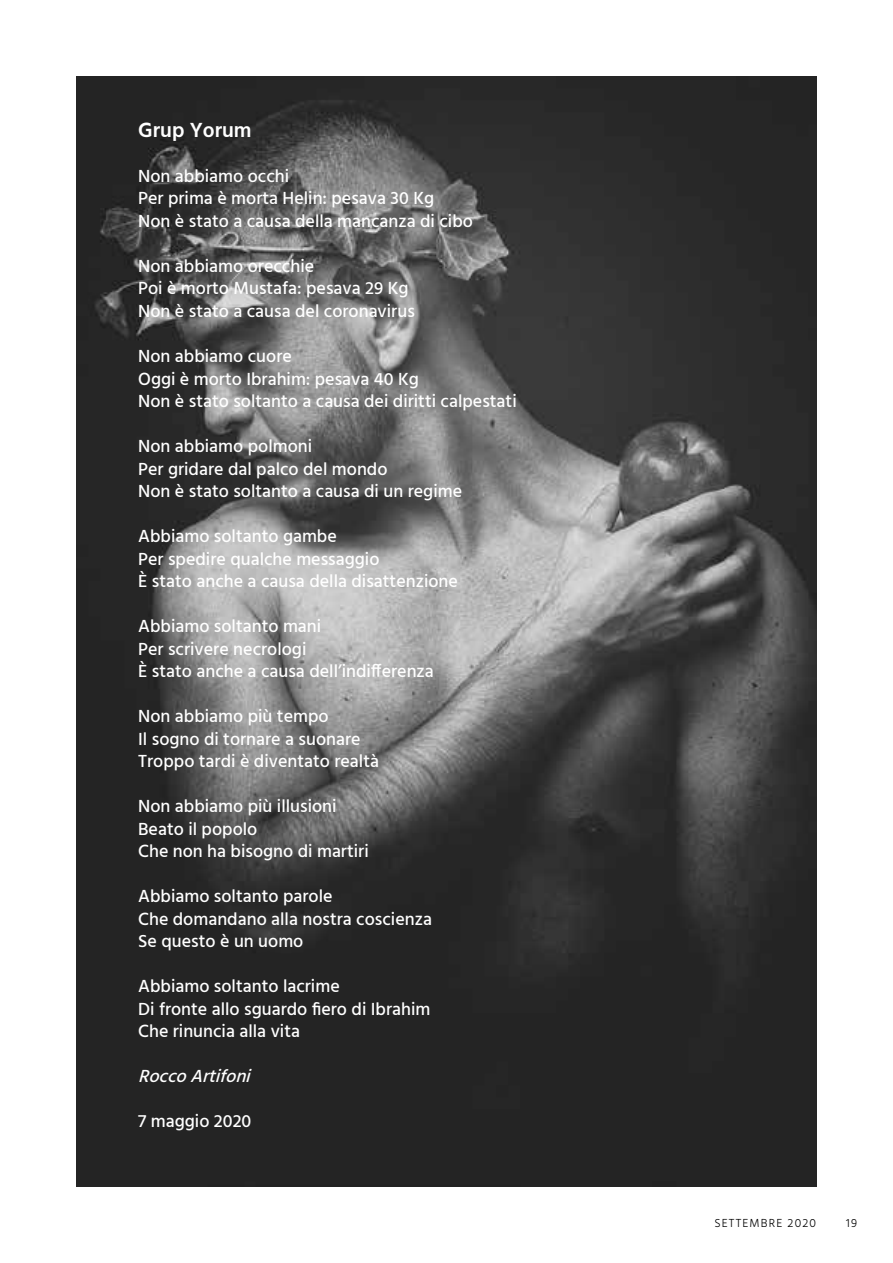
<style>
.page{position:relative;width:893px;height:1263px;background:#fff}
.page>*{position:absolute;margin:0;border:0;box-sizing:border-box;transform-origin:0 0}
.t1{font:600 21px "Hind";color:#fff}
.t2{font:500 18px/22.5px "Hind";color:#fff}
.t3{font:italic 500 18px "Hind";color:#fff}
.t4{font:300 12px "Hind";letter-spacing:.1em;color:#000}
</style>
<div class="page">
<img style="left:77px;top:77px;width:739px;height:1109px">
<p class="t1" style="left:138px;top:115px;width:115px">Grup Yorum</p>
<p class="t2" style="left:138px;top:166px;width:336px">Non abbiamo occhi<br>Per prima è morta Helin: pesava 30 Kg<br>Non è stato a causa della mancanza di cibo</p>
<p class="t2" style="left:138px;top:256px;width:278px">Non abbiamo orecchie<br>Poi è morto Mustafa: pesava 29 Kg<br>Non è stato a causa del coronavirus</p>
<p class="t2" style="left:138px;top:346px;width:380px">Non abbiamo cuore<br>Oggi è morto Ibrahim: pesava 40 Kg<br>Non è stato soltanto a causa dei diritti calpestati</p>
<p class="t2" style="left:138px;top:436px;width:325px">Non abbiamo polmoni<br>Per gridare dal palco del mondo<br>Non è stato soltanto a causa di un regime</p>
<p class="t2" style="left:138px;top:526px;width:321px">Abbiamo soltanto gambe<br>Per spedire qualche messaggio<br>È stato anche a causa della disattenzione</p>
<p class="t2" style="left:138px;top:616px;width:297px">Abbiamo soltanto mani<br>Per scrivere necrologi<br>È stato anche a causa dell’indifferenza</p>
<p class="t2" style="left:138px;top:706px;width:242px">Non abbiamo più tempo<br>Il sogno di tornare a suonare<br>Troppo tardi è diventato realtà</p>
<p class="t2" style="left:138px;top:796px;width:232px">Non abbiamo più illusioni<br>Beato il popolo<br>Che non ha bisogno di martiri</p>
<p class="t2" style="left:138px;top:886px;width:295px">Abbiamo soltanto parole<br>Che domandano alla nostra coscienza<br>Se questo è un uomo</p>
<p class="t2" style="left:138px;top:976px;width:294px">Abbiamo soltanto lacrime<br>Di fronte allo sguardo fiero di Ibrahim<br>Che rinuncia alla vita</p>
<p class="t3" style="left:138px;top:1064px;width:120px">RoccoArtifoni</p>
<p class="t2" style="left:138px;top:1111px;width:115px">7 maggio 2020</p>
<p class="t4" style="left:714px;top:1215px;width:103px">SETTEMBRE 2020</p>
<p class="t4" style="left:846px;top:1215px;width:12px">19</p>
</div>
